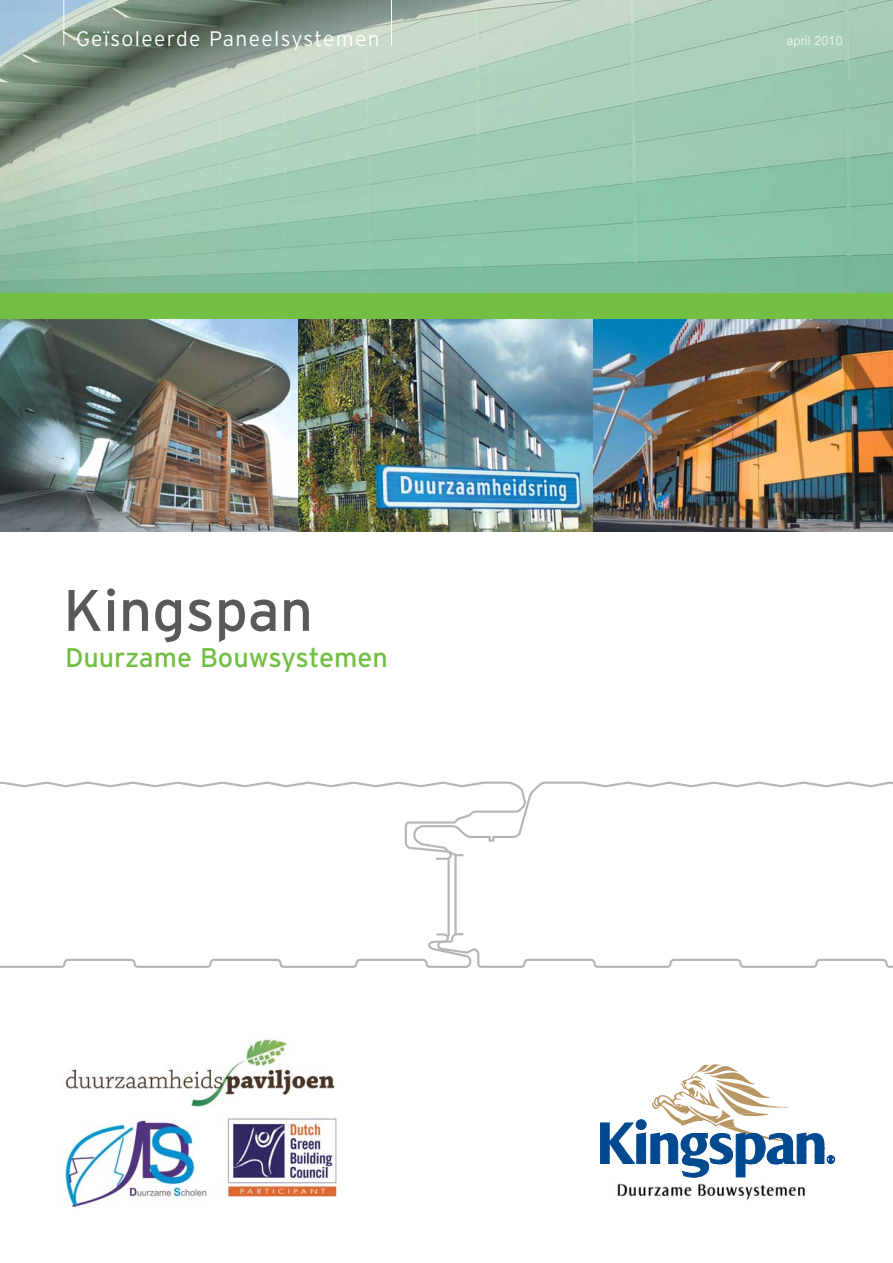
<style>
.page{position:relative;width:893px;height:1263px;background:#fff}
.page>*{position:absolute;margin:0;border:0;box-sizing:border-box;transform-origin:0 0}
.t1{font:58.5px "Interstate";color:#58595b}
.t2{font:27px "Interstate";color:#72bf44}
.t3{font:300 21px "Interstate";letter-spacing:.065em;color:#fff}
.t4{font:300 12.75px "Helvetica Neue";letter-spacing:.055em;color:#fff;scale:.9 1}
</style>
<div class="page">
<img style="left:617px;top:1183px;width:189px;height:17px">
<svg style="left:600px;top:1064px;width:235px;height:114px"></svg>
<svg style="left:527px;top:781px;width:365px;height:187px"></svg>
<svg style="left:0;top:781px;width:527px;height:187px"></svg>
<img style="left:297px;top:319px;width:296px;height:213px">
<img style="left:0;top:319px;width:297px;height:213px">
<img style="left:593px;top:319px;width:299px;height:213px">
<img style="left:0;top:0;width:892px;height:293px">
<div style="left:0;top:293px;width:892px;height:26px;background:#72bf44"></div>
<hr style="left:391px;top:0;width:1px;height:46px;background:#fff">
<hr style="left:64px;top:0;width:1px;height:46px;background:#fff">
<img style="left:65px;top:1119px;width:142px;height:89px">
<img style="left:224px;top:1117px;width:114px;height:81px">
<img style="left:62px;top:1039px;width:273px;height:68px">
<p class="t3" style="left:76px;top:30px;width:305px">Geïsoleerde Paneelsystemen</p>
<p class="t4" style="left:787px;top:36px;width:63px">april 2010</p>
<h1 class="t1" style="left:63px;top:588px;width:251px">Kingspan</h1>
<p class="t2" style="left:65px;top:647px;width:324px">Duurzame Bouwsystemen</p>
</div>
